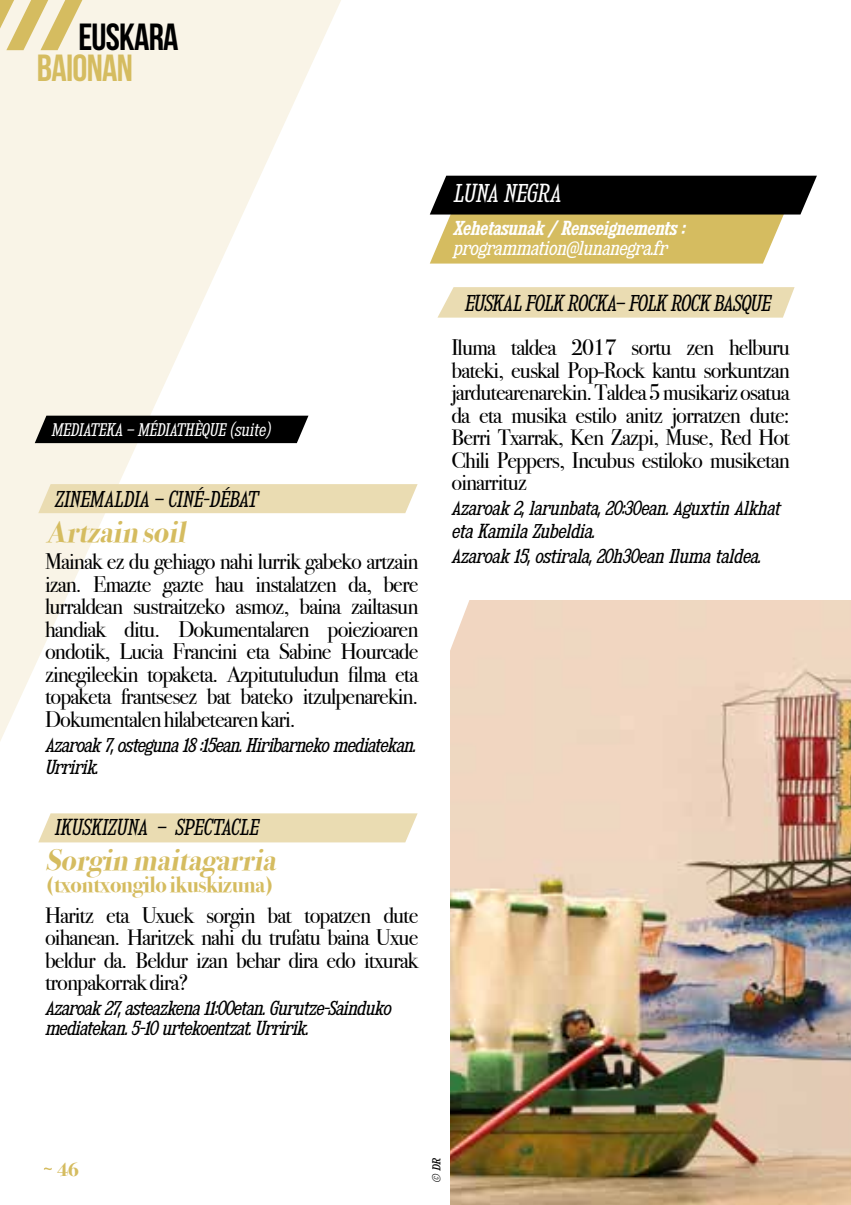
<style>
.page{position:relative;width:851px;height:1205px;background:#fff}
.page>*{position:absolute;margin:0;border:0;box-sizing:border-box;transform-origin:0 0}
.t1{font:37.75px "Bebas Neue";letter-spacing:-.02em;color:#000}
.t2{font:37.75px "Bebas Neue";letter-spacing:-.02em;color:#d5bc60}
.t3{font:italic 700 30px "Bodoni Svty Two ITCTT";color:#d5bc60}
.t4{font:22.5px/22.5px "Bodoni Svty Two ITCTT";letter-spacing:-.04em;color:#000;text-align:justify}
.t5{font:700 22.5px "Bodoni Svty Two ITCTT";letter-spacing:-.02em;color:#d5bc60}
.t6{font:italic 22.5px "Kingsbridge Cd Bk";color:#fff}
.t7{font:italic 20px "Kingsbridge Cd Bk";color:#000}
.t8{font:700 20px "Bodoni Svty Two ITCTT";color:#d5bc60}
.t9{font:italic 17.5px/22.5px "Kingsbridge Sc Bk";letter-spacing:-.04em;color:#000}
.t10{font:italic 17.5px/22.5px "Kingsbridge Sc Bk";letter-spacing:-.02em;color:#000}
.t11{font:italic 17.5px "Kingsbridge Sc Sb";letter-spacing:-.02em;color:#fff}
.t12{font:italic 17.5px "Kingsbridge Sc Bk";letter-spacing:-.02em;color:#fff}
.t13{font:italic 16px "Kingsbridge Cd Bk";color:#fff}
.t14{font:italic 10px "Kingsbridge Bk";color:#000}
</style>
<div class="page">
<svg style="left:0;top:0;width:341px;height:741px;fill:#f9f4e7"></svg>
<div style="left:35px;top:416px;width:273px;height:27px;background:#000"></div>
<img style="left:450px;top:601px;width:400px;height:604px">
<svg style="left:0;top:0;width:82px;height:50px;background:#e8d9a7"></svg>
<svg style="left:437px;top:287px;width:357px;height:31px;background:#ebddb6"></svg>
<svg style="left:450px;top:600px;width:22px;height:80px"></svg>
<svg style="left:429px;top:176px;width:387px;height:88px;background:#7f7347"></svg>
<div style="left:38px;top:484px;width:379px;height:29px;background:#eadcb2"></div>
<div style="left:38px;top:813px;width:379px;height:29px;background:#eadcb2"></div>
<svg style="left:44px;top:1167px;width:8px;height:3px"></svg>
<h1 class="t1" style="left:78px;top:16px;width:102px">EUSKARA</h1>
<h1 class="t2" style="left:37px;top:47px;width:97px">BAIONAN</h1>
<p class="t13" style="left:51px;top:420px;width:225px">MEDIATEKA – MÉDIATHÈQUE (suite)</p>
<p class="t7" style="left:54px;top:487px;width:210px">ZINEMALDIA – CINÉ-DÉBAT</p>
<h2 class="t3" style="left:46px;top:507px;width:149px">Artzain soil</h2>
<p class="t4" style="left:45px;top:548px;width:375px">Mainak ez du gehiago nahi lurrik gabeko artzain izan. Emazte gazte hau instalatzen da, bere lurraldean sustraitzeko asmoz, baina zailtasun handiak ditu. Dokumentalaren poiezioaren ondotik, Lucia Francini eta Sabine Hourcade zinegileekin topaketa. Azpitutuludun filma eta topaketa frantsesez bat bateko itzulpenarekin.<br>Dokumentalen hilabetearen kari.</p>
<p class="t9" style="left:45px;top:733px;width:372px">Azaroak 7, osteguna 18 :15ean. Hiribarneko mediatekan.<br>Urririk.</p>
<p class="t7" style="left:54px;top:815px;width:210px">IKUSKIZUNA – SPECTACLE</p>
<h2 class="t3" style="left:46px;top:835px;width:239px">Sorgin maitagarria</h2>
<p class="t5" style="left:46px;top:866px;width:229px">(txontxongilo ikuskizuna)</p>
<p class="t4" style="left:45px;top:901px;width:375px">Haritz eta Uxuek sorgin bat topatzen dute oihanean. Haritzek nahi du trufatu baina Uxue beldur da. Beldur izan behar dira edo itxurak tronpakorrak dira?</p>
<p class="t9" style="left:45px;top:998px;width:347px;line-height:20px">Azaroak 27, asteazkena 11:00etan. Gurutze-Sainduko mediatekan. 5-10 urtekoentzat. Urririk.</p>
<p class="t6" style="left:452px;top:180px;width:115px">LUNA NEGRA</p>
<p class="t11" style="left:453px;top:217px;width:233px">Xehetasunak / Renseignements :</p>
<p class="t12" style="left:453px;top:237px;width:216px">programmation@lunanegra.fr</p>
<p class="t7" style="left:463px;top:290px;width:312px">EUSKALFOLK ROCKA–FOLK ROCK BASQUE</p>
<p class="t4" style="left:451px;top:334px;width:340px">Iluma taldea 2017 sortu zen helburu bateki, euskal Pop-Rock kantu sorkuntzan jardutearenarekin. Taldea 5 musikariz osatua da eta musika estilo anitz jorratzen dute:<br>Berri Txarrak, Ken Zazpi, Muse, Red Hot Chili Peppers, Incubus estiloko musiketan oinarrituz</p>
<p class="t10" style="left:451px;top:497px;width:330px">Azaroak 2, larunbata, 20:30ean. Aguxtin Alkhat eta Kamila Zubeldia.</p>
<p class="t10" style="left:451px;top:544px;width:310px">Azaroak 15, ostirala, 20h30ean Iluma taldea.</p>
<p class="t8" style="left:57px;top:1152px;width:24px">46</p>
<p class="t14" style="left:430px;top:1183px;width:27px;rotate:-90deg">© DR</p>
</div>
